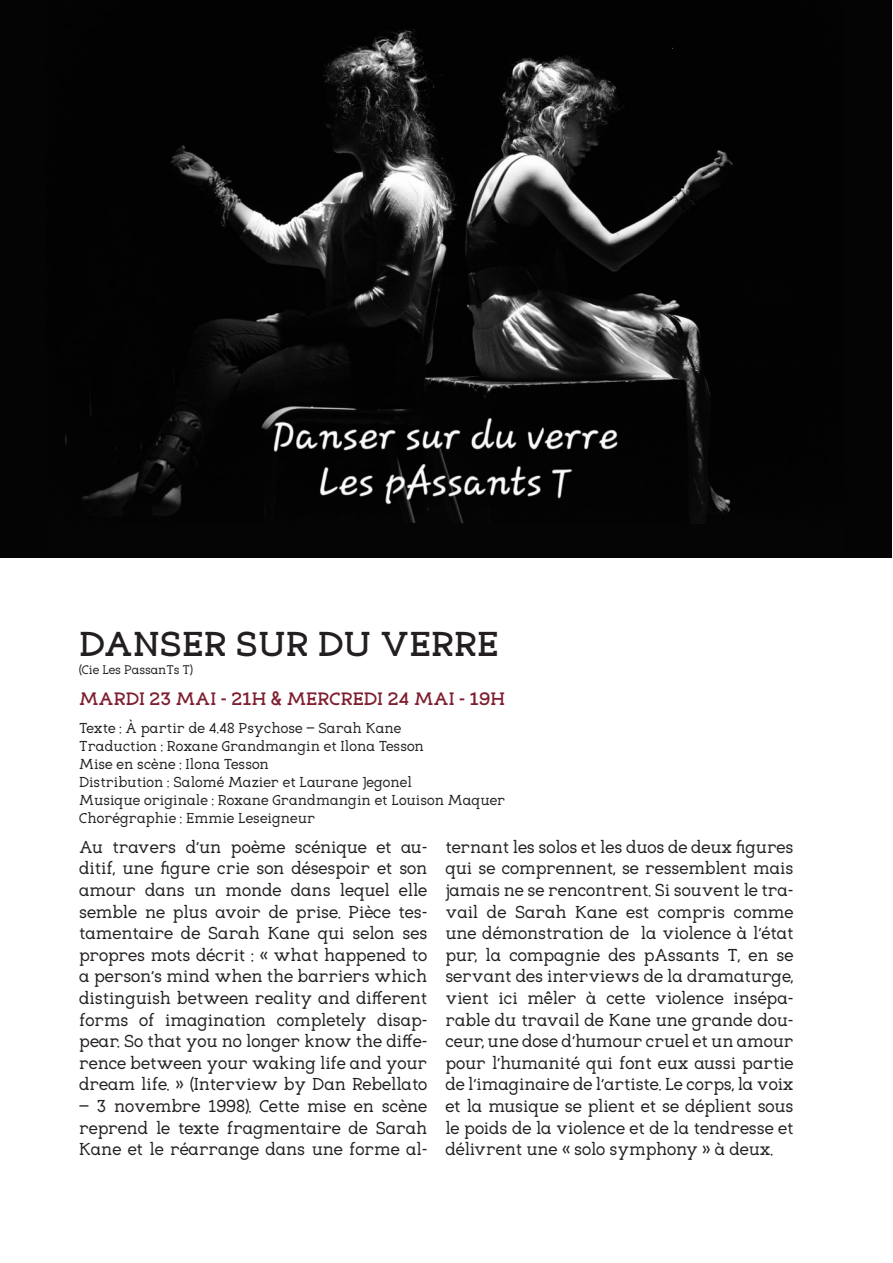
<style>
.page{position:relative;width:893px;height:1263px;background:#fff}
.page>*{position:absolute;margin:0;border:0;box-sizing:border-box;transform-origin:0 0}
.t1{font:700 36px "Eligible";color:#231f20}
.t2{font:700 18.75px "Eligible";color:#7f1e2f}
.t3{font:18px/21.6px "Eligible";letter-spacing:-.01em;color:#231f20;text-align:justify}
.t4{font:15px "Eligible";color:#231f20}
.t5{font:13.05px "Eligible";letter-spacing:-.01em;color:#231f20}
</style>
<div class="page">
<img style="left:0;top:0;width:892px;height:557px">
<p class="t1" style="left:79px;top:611px;width:421px">DANSER SUR DU VERRE</p>
<p class="t5" style="left:79px;top:658px;width:115px">(Cie Les PassanTs T)</p>
<p class="t2" style="left:79px;top:681px;width:427px">MARDI 23 MAI - 21H &amp; MERCREDI 24 MAI - 19H</p>
<p class="t4" style="left:79px;top:714px;width:324px">Texte : À partir de 4.48 Psychose – Sarah Kane</p>
<p class="t4" style="left:79px;top:732px;width:346px">Traduction : Roxane Grandmangin et Ilona Tesson</p>
<p class="t4" style="left:79px;top:750px;width:191px">Mise en scène : Ilona Tesson</p>
<p class="t4" style="left:79px;top:768px;width:334px">Distribution : Salomé Mazier et Laurane Jegonel</p>
<p class="t4" style="left:79px;top:786px;width:428px">Musique originale : Roxane Grandmangin et Louison Maquer</p>
<p class="t4" style="left:79px;top:804px;width:238px">Chorégraphie : Emmie Leseigneur</p>
<p class="t3" style="left:79px;top:835px;width:350px">Au travers d’un poème scénique et au&shy;ditif, une figure crie son désespoir et son amour dans un monde dans lequel elle semble ne plus avoir de prise. Pièce tes&shy;tamentaire de Sarah Kane qui selon ses propres mots décrit : « what happened to a person’s mind when the barriers which distinguish between reality and different forms of imagination completely disap&shy;pear. So that you no longer know the diffe&shy;rence between your waking life and your dream life. » (Interview by Dan Rebellato</p>
<p class="t3" style="left:79px;top:1094px;width:350px">– 3 novembre 1998). Cette mise en scène reprend le texte fragmentaire de Sarah Kane et le réarrange dans une forme al-</p>
<p class="t3" style="left:445px;top:835px;width:350px">ternant les solos et les duos de deux figures qui se comprennent, se ressemblent mais jamais ne se rencontrent. Si souvent le tra&shy;vail de Sarah Kane est compris comme une démonstration de la violence à l’état pur, la compagnie des pAssants T, en se servant des interviews de la dramaturge, vient ici mêler à cette violence insépa&shy;rable du travail de Kane une grande dou&shy;ceur, une dose d’humour cruel et un amour pour l’humanité qui font eux aussi partie de l’imaginaire de l’artiste. Le corps, la voix et la musique se plient et se déplient sous le poids de la violence et de la tendresse et délivrent une « solo symphony » à deux.</p>
</div>
